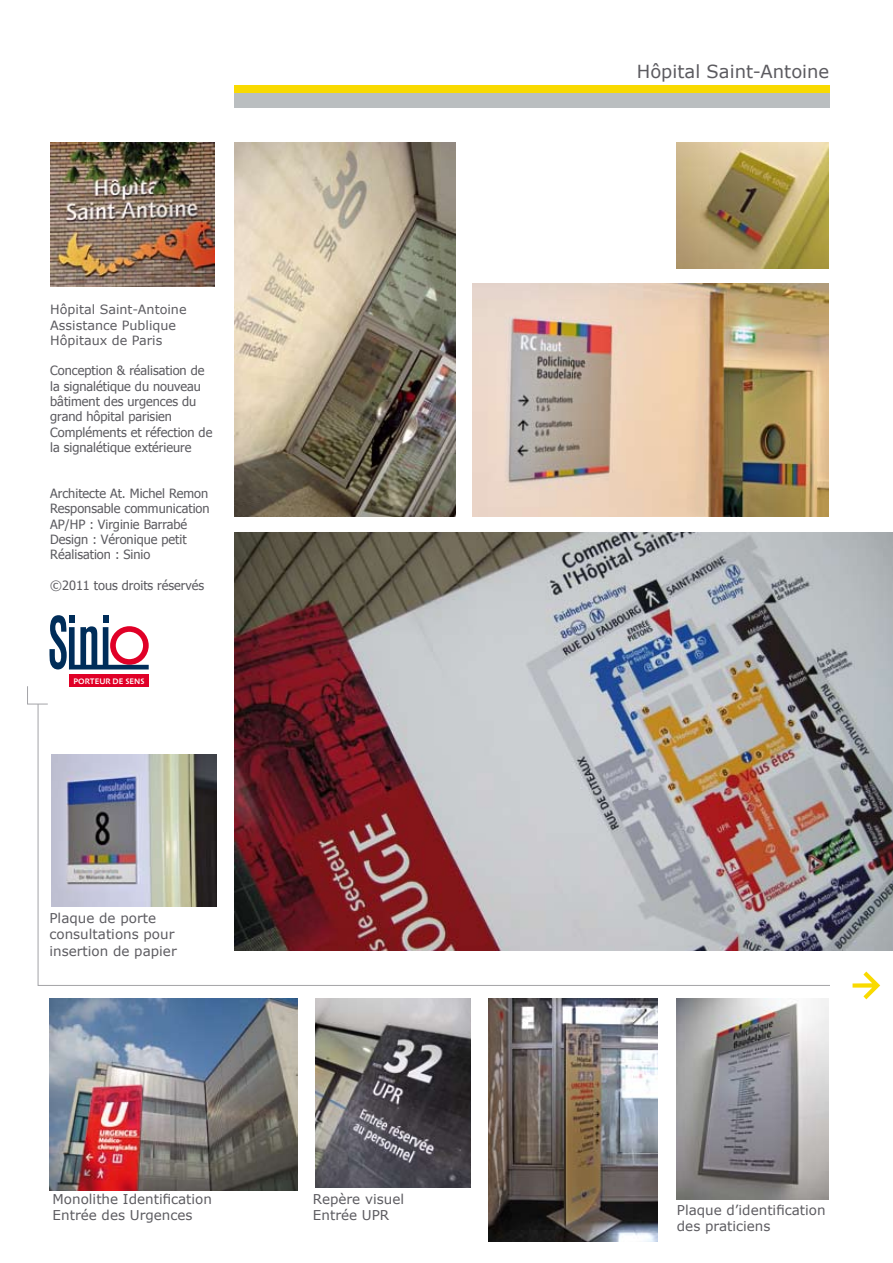
<style>
.page{position:relative;width:893px;height:1263px;background:#fff}
.page>*{position:absolute;margin:0;border:0;box-sizing:border-box;transform-origin:0 0}
.t1{font:18px "Verdana";color:#5c5b60}
.t2{font:13.5px/16.2px "Verdana";color:#5c5b60}
.t3{font:12.75px/15.3px "Tahoma";color:#5c5b60}
.t4{font:12.75px/15.3px "Verdana";color:#5c5b60}
.t5{font:700 7.95px "Nami Com";color:#fff}
</style>
<div class="page">
<svg style="left:37px;top:703px;width:792px;height:283px"></svg>
<svg style="left:27px;top:686px;width:22px;height:19px"></svg>
<img style="left:51px;top:755px;width:165px;height:151px">
<img style="left:234px;top:143px;width:221px;height:373px">
<img style="left:235px;top:532px;width:658px;height:418px">
<img style="left:677px;top:998px;width:151px;height:202px">
<img style="left:472px;top:284px;width:356px;height:232px">
<img style="left:51px;top:143px;width:164px;height:144px">
<img style="left:50px;top:998px;width:247px;height:192px">
<img style="left:315px;top:998px;width:156px;height:190px">
<img style="left:488px;top:998px;width:169px;height:244px">
<img style="left:676px;top:142px;width:152px;height:126px">
<svg style="left:50px;top:615px;width:99px;height:54px"></svg>
<div style="left:69px;top:674px;width:80px;height:13px;background:#e00027"></div>
<div style="left:234px;top:93px;width:595px;height:15px;background:#babec0"></div>
<div style="left:234px;top:85px;width:595px;height:8px;background:#f9da00"></div>
<svg style="left:852px;top:971px;width:28px;height:28px"></svg>
<p class="t4" style="left:50px;top:302px;width:138px">Hôpital Saint-Antoine<br>Assistance Publique<br>Hôpitaux de Paris</p>
<p class="t3" style="left:50px;top:363px;width:164px">Conception &amp; réalisation de la signalétique du nouveau bâtiment des urgences du grand hôpital parisien<br>Compléments et réfection de la signalétique extérieure</p>
<p class="t3" style="left:50px;top:485px;width:161px">Architecte At. Michel Remon<br>Responsable communication<br>AP/HP : Virginie Barrabé<br>Design : Véronique petit<br>Réalisation : Sinio</p>
<p class="t3" style="left:50px;top:577px;width:155px">©2011 tous droits réservés</p>
<p class="t5" style="left:73px;top:676px;width:73px">PORTEUR DE SENS</p>
<p class="t2" style="left:50px;top:910px;width:129px">Plaque de porte consultations pour insertion de papier</p>
<h1 class="t1" style="left:637px;top:59px;width:194px">Hôpital Saint-Antoine</h1>
<p class="t2" style="left:53px;top:1191px;width:161px">Monolithe Identification<br>Entrée des Urgences</p>
<p class="t2" style="left:313px;top:1191px;width:93px">Repère visuel<br>Entrée UPR</p>
<p class="t2" style="left:677px;top:1202px;width:150px">Plaque d’identification des praticiens</p>
</div>
